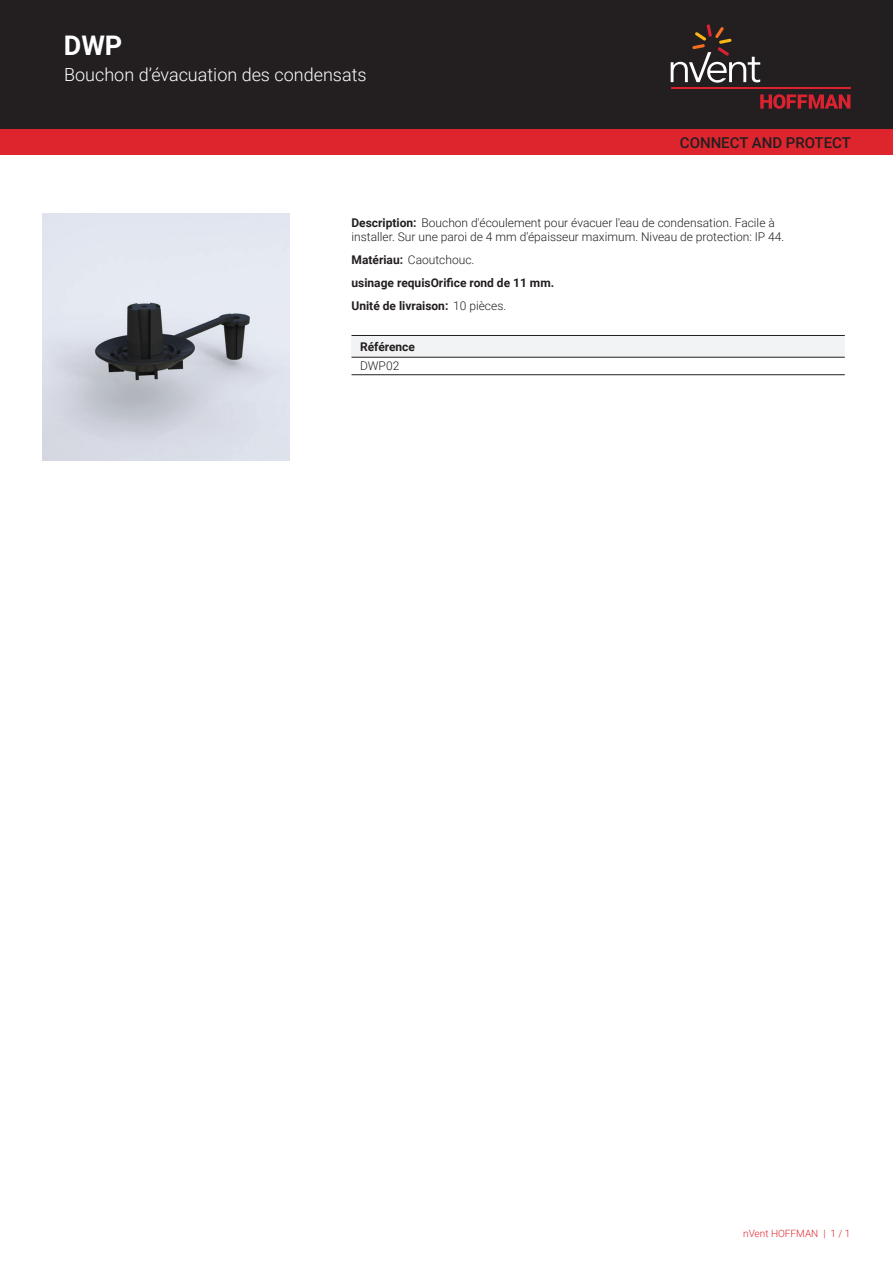
<style>
.page{position:relative;width:893px;height:1263px;background:#fff}
.page>*{position:absolute;margin:0;border:0;box-sizing:border-box;transform-origin:0 0}
.t1{font:700 27px "Roboto";color:#fff}
.t2{font:300 18px "Roboto";color:#fff}
.t3{font:500 15px "Roboto";color:#231f20}
.t4{font:300 12px/14.4px "Roboto";color:#231f20}
.t5{font:700 12px/23px "Roboto";color:#231f20}
.t6{font:300 10.05px "Roboto";color:#de252e}
.s1{font-weight:700}
.s2{font-weight:300}
</style>
<div class="page">
<div style="left:0;top:0;width:893px;height:129px;background:#231f20"></div>
<svg style="left:760px;top:94px;width:90px;height:15px"></svg>
<hr style="left:671px;top:88px;width:179px;height:1px;background:#db2230">
<svg style="left:671px;top:24px;width:89px;height:59px"></svg>
<div style="left:0;top:129px;width:893px;height:26px;background:#de252e"></div>
<div style="left:351px;top:335px;width:494px;height:22px;background:#f2f3f4"></div>
<hr style="left:351px;top:335px;width:494px;height:1px;background:#231f20">
<hr style="left:351px;top:374px;width:494px;height:1px;background:#231f20">
<hr style="left:351px;top:357px;width:494px;height:1px;background:#231f20">
<img style="left:43px;top:213px;width:246px;height:247px">
<h1 class="t1" style="left:64px;top:27px;width:60px">DWP</h1>
<h2 class="t2" style="left:64px;top:62px;width:304px">Bouchon d’évacuation des condensats</h2>
<p class="t3" style="left:680px;top:132px;width:173px">CONNECT AND PROTECT</p>
<p class="t4" style="left:351px;top:215px;width:434px"><span class="s1">Description:</span> Bouchon d'écoulement pour évacuer l'eau de condensation. Facile à installer. Sur une paroi de 4 mm d'épaisseur maximum. Niveau de protection: IP 44.</p>
<p class="t5" style="left:351px;top:248px;width:204px">Matériau: <span class="s2">Caoutchouc.<br></span>usinage requisOrifice rond de 11 mm.<br>Unité de livraison: <span class="s2">10 pièces.</span></p>
<p class="t5" style="left:360px;top:335px;width:57px">Référence</p>
<p class="t4" style="left:360px;top:359px;width:41px">DWP02</p>
<p class="t6" style="left:743px;top:1226px;width:109px">nVent HOFFMAN | 1 / 1</p>
</div>
